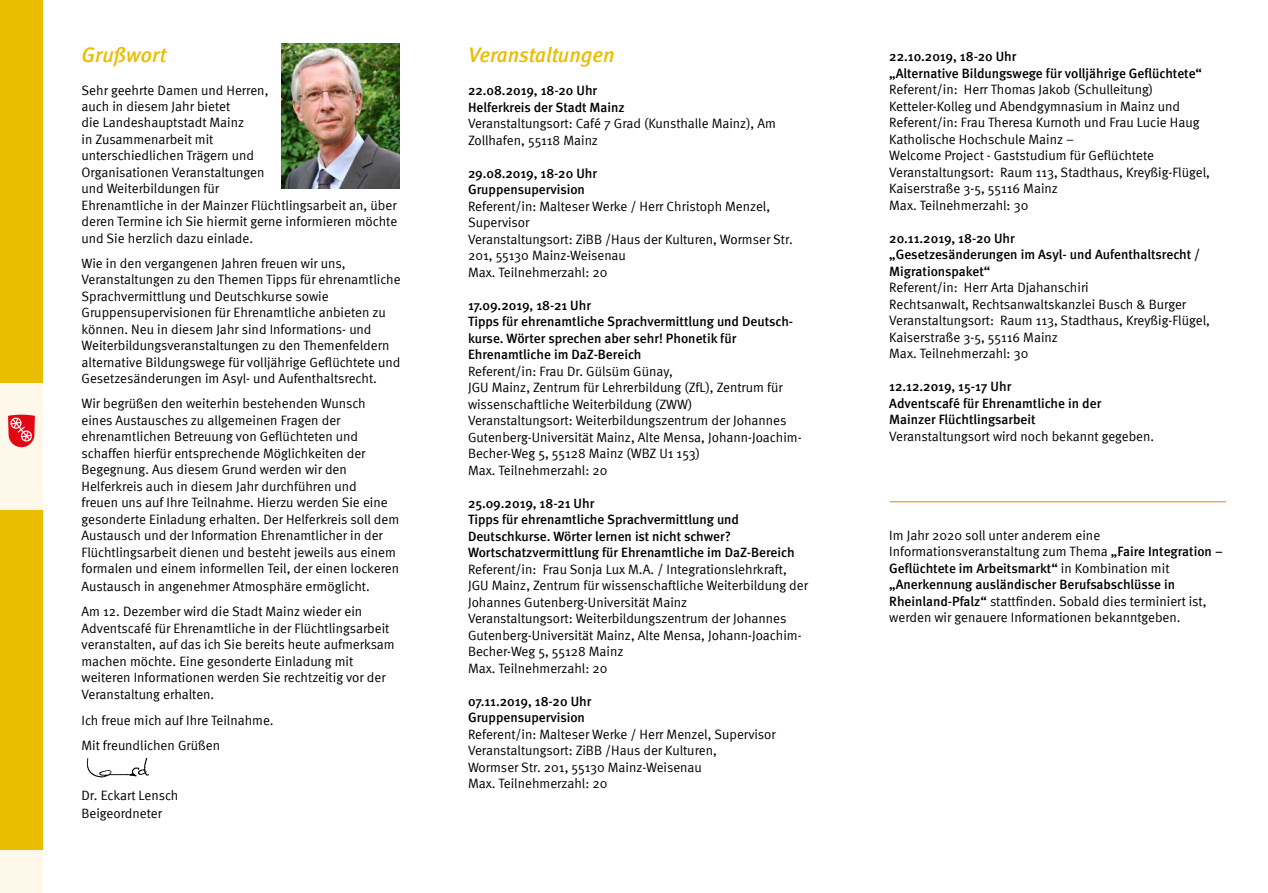
<style>
.page{position:relative;width:1268px;height:893px;background:#fff}
.page>*{position:absolute;margin:0;border:0;box-sizing:border-box;transform-origin:0 0}
.t1{font:italic 500 21px "Meta";color:#ebbd00}
.t2{font:13.5px/16.5px "Meta Normal";color:#000}
.t3{font:500 13.5px/16.5px "Meta";color:#000}
.s1{font-family:"Meta";font-weight:500}
.s2{font-family:"Meta Normal";font-weight:400}
</style>
<div class="page">
<div style="left:0;top:383px;width:43px;height:127px;background:#fef8eb"></div>
<div style="left:0;top:0;width:43px;height:383px;background:#ebbd00"></div>
<div style="left:0;top:510px;width:43px;height:340px;background:#ebbd00"></div>
<div style="left:0;top:850px;width:43px;height:43px;background:#fef8eb"></div>
<svg style="left:8px;top:415px;width:27px;height:32px"></svg>
<img style="left:282px;top:43px;width:118px;height:145px">
<img style="left:86px;top:758px;width:62px;height:20px">
<hr style="left:889px;top:501px;width:336px;height:1px;background:#e18800">
<h1 class="t1" style="left:81px;top:42px;width:86px">Grußwort</h1>
<p class="t2" style="left:81px;top:82px;width:317px">Sehr geehrte Damen und Herren,<br>auch in diesem Jahr bietet<br>die Landeshauptstadt Mainz<br>in Zusammenarbeit mit<br>unterschiedlichen Trägern und<br>Organisationen Veranstaltungen<br>und Weiterbildungen für<br>Ehrenamtliche in der Mainzer Flüchtlingsarbeit an, über deren Termine ich Sie hiermit gerne informieren möchte und Sie herzlich dazu einlade.</p>
<p class="t2" style="left:81px;top:254px;width:320px">Wie in den vergangenen Jahren freuen wir uns, Veranstaltungen zu den Themen Tipps für ehrenamtliche Sprachvermittlung und Deutschkurse sowie Gruppensupervisionen für Ehrenamtliche anbieten zu können. Neu in diesem Jahr sind Informations- und Weiterbildungsveranstaltungen zu den Themenfeldern alternative Bildungswege für volljährige Geflüchtete und Gesetzesänderungen im Asyl- und Aufenthaltsrecht.</p>
<p class="t2" style="left:81px;top:395px;width:319px">Wir begrüßen den weiterhin bestehenden Wunsch eines Austausches zu allgemeinen Fragen der ehrenamtlichen Betreuung von Geflüchteten und schaffen hierfür entsprechende Möglichkeiten der Begegnung. Aus diesem Grund werden wir den Helferkreis auch in diesem Jahr durchführen und<br>freuen uns auf Ihre Teilnahme. Hierzu werden Sie eine gesonderte Einladung erhalten. Der Helferkreis soll dem Austausch und der Information Ehrenamtlicher in der Flüchtlingsarbeit dienen und besteht jeweils aus einem formalen und einem informellen Teil, der einen lockeren</p>
<p class="t2" style="left:81px;top:574px;width:290px;line-height:25px">Austausch in angenehmer Atmosphäre ermöglicht.<br>Am 12. Dezember wird die Stadt Mainz wieder ein</p>
<p class="t2" style="left:81px;top:619px;width:314px">Adventscafé für Ehrenamtliche in der Flüchtlingsarbeit veranstalten, auf das ich Sie bereits heute aufmerksam machen möchte. Eine gesonderte Einladung mit weiteren Informationen werden Sie rechtzeitig vor der Veranstaltung erhalten.</p>
<p class="t2" style="left:81px;top:708px;width:193px;line-height:25px">Ich freue mich auf Ihre Teilnahme.<br>Mit freundlichen Grüßen</p>
<p class="t2" style="left:81px;top:786px;width:98px;line-height:18px">Dr. Eckart Lensch<br>Beigeordneter</p>
<h1 class="t1" style="left:468px;top:42px;width:148px">Veranstaltungen</h1>
<p class="t3" style="left:468px;top:82px;width:158px">22.08.2019, 18-20 Uhr<br>Helferkreis der Stadt Mainz</p>
<p class="t2" style="left:468px;top:115px;width:309px">Veranstaltungsort: Café 7 Grad (Kunsthalle Mainz), Am<br>Zollhafen, 55118 Mainz</p>
<p class="t3" style="left:468px;top:165px;width:130px">29.08.2019, 18-20 Uhr<br>Gruppensupervision</p>
<p class="t2" style="left:468px;top:197px;width:326px">Referent/in: Malteser Werke / Herr Christoph Menzel, Supervisor<br>Veranstaltungsort: ZiBB /Haus der Kulturen, Wormser Str.<br>201, 55130 Mainz-Weisenau<br>Max. Teilnehmerzahl: 20</p>
<p class="t3" style="left:468px;top:297px;width:327px">17.09.2019, 18-21 Uhr<br>Tipps für ehrenamtliche Sprachvermittlung und Deutsch&shy;kurse. Wörter sprechen aber sehr! Phonetik für Ehrenamtliche im DaZ-Bereich</p>
<p class="t2" style="left:468px;top:362px;width:335px">Referent/in: Frau Dr. Gülsüm Günay,<br>JGU Mainz, Zentrum für Lehrerbildung (ZfL), Zentrum für wissenschaftliche Weiterbildung (ZWW)<br>Veranstaltungsort: Weiterbildungszentrum der Johannes Gutenberg-Universität Mainz, Alte Mensa, Johann-Joachim-Becher-Weg 5, 55128 Mainz (WBZ U1 153)<br>Max. Teilnehmerzahl: 20</p>
<p class="t3" style="left:468px;top:494px;width:328px">25.09.2019, 18-21 Uhr<br>Tipps für ehrenamtliche Sprachvermittlung und Deutschkurse. Wörter lernen ist nicht schwer?<br>Wortschatzvermittlung für Ehrenamtliche im DaZ-Bereich</p>
<p class="t2" style="left:468px;top:560px;width:341px">Referent/in: Frau Sonja Lux M.A. / Integrationslehrkraft, JGU Mainz, Zentrum für wissenschaftliche Weiterbildung der Johannes Gutenberg-Universität Mainz<br>Veranstaltungsort: Weiterbildungszentrum der Johannes Gutenberg-Universität Mainz, Alte Mensa, Johann-Joachim-Becher-Weg 5, 55128 Mainz<br>Max. Teilnehmerzahl: 20</p>
<p class="t3" style="left:468px;top:692px;width:125px">07.11.2019, 18-20 Uhr<br>Gruppensupervision</p>
<p class="t2" style="left:468px;top:725px;width:309px">Referent/in: Malteser Werke / Herr Menzel, Supervisor Veranstaltungsort: ZiBB /Haus der Kulturen,<br>Wormser Str. 201, 55130 Mainz-Weisenau<br>Max. Teilnehmerzahl: 20</p>
<p class="t3" style="left:889px;top:48px;width:314px">22.10.2019, 18-20 Uhr<br>„Alternative Bildungswege für volljährige Geflüchtete“</p>
<p class="t2" style="left:889px;top:81px;width:322px">Referent/in: Herr Thomas Jakob (Schulleitung)<br>Ketteler-Kolleg und Abendgymnasium in Mainz und Referent/in: Frau Theresa Kurnoth und Frau Lucie Haug Katholische Hochschule Mainz –<br>Welcome Project - Gaststudium für Geflüchtete Veranstaltungsort: Raum 113, Stadthaus, Kreyßig-Flügel, Kaiserstraße 3-5, 55116 Mainz<br>Max. Teilnehmerzahl: 30</p>
<p class="t3" style="left:889px;top:230px;width:312px">20.11.2019, 18-20 Uhr<br>„Gesetzesänderungen im Asyl- und Aufenthaltsrecht /<br>Migrationspaket“</p>
<p class="t2" style="left:889px;top:279px;width:322px">Referent/in: Herr Arta Djahanschiri<br>Rechtsanwalt, Rechtsanwaltskanzlei Busch &amp; Burger Veranstaltungsort: Raum 113, Stadthaus, Kreyßig-Flügel, Kaiserstraße 3-5, 55116 Mainz<br>Max. Teilnehmerzahl: 30</p>
<p class="t3" style="left:889px;top:378px;width:213px">12.12.2019, 15-17 Uhr<br>Adventscafé für Ehrenamtliche in der<br>Mainzer Flüchtlingsarbeit</p>
<p class="t2" style="left:889px;top:428px;width:266px">Veranstaltungsort wird noch bekannt gegeben.</p>
<p class="t2" style="left:889px;top:527px;width:335px">Im Jahr 2020 soll unter anderem eine<br>Informationsveranstaltung zum Thema <span class="s1">„Faire Integration –</span></p>
<p class="t3" style="left:889px;top:560px;width:287px">Geflüchtete im Arbeitsmarkt“ <span class="s2">in Kombination mit </span>„Anerkennung ausländischer Berufsabschlüsse in</p>
<p class="t2" style="left:889px;top:593px;width:319px"><span class="s1">Rheinland-Pfalz“</span> stattfinden. Sobald dies terminiert ist, werden wir genauere Informationen bekanntgeben.</p>
</div>
